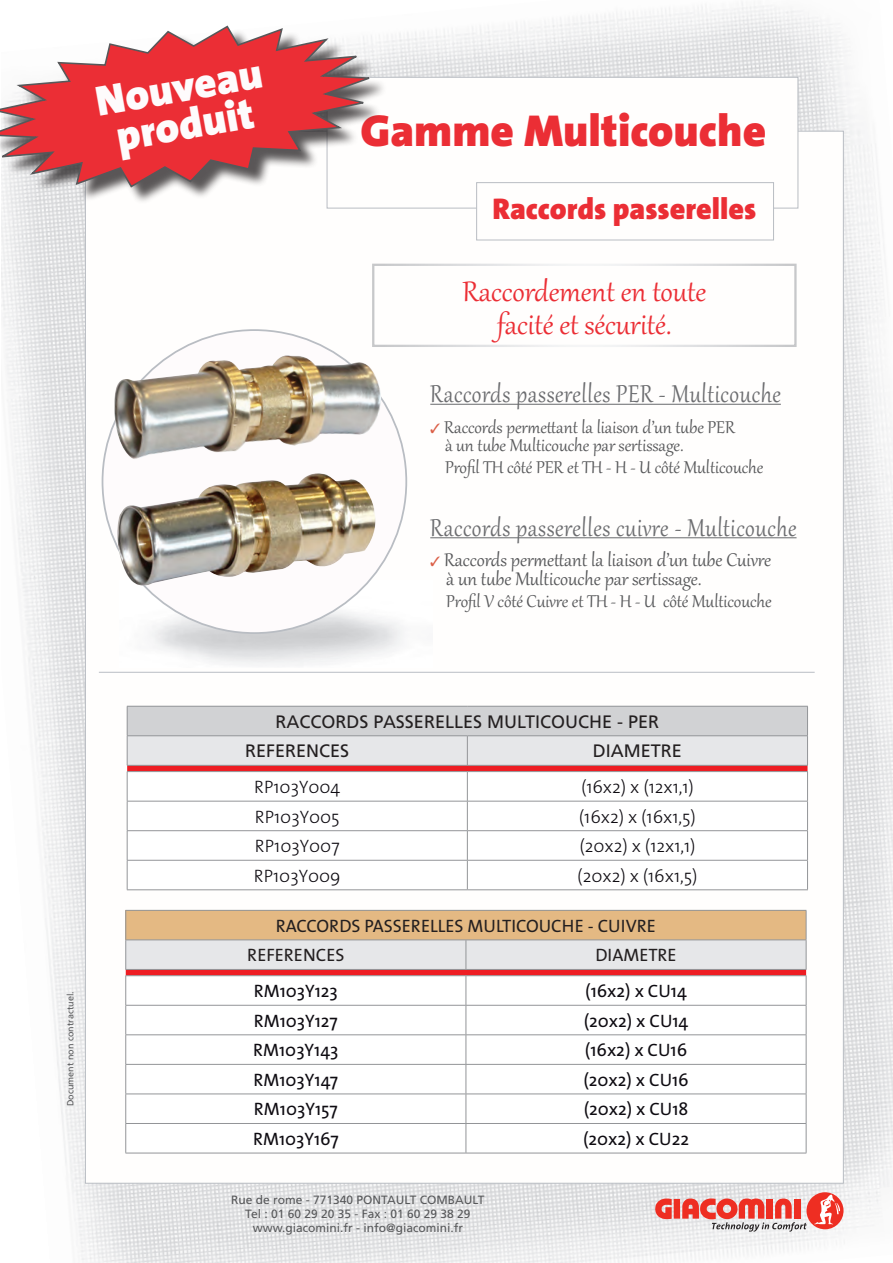
<style>
.page{position:relative;width:893px;height:1263px;background:#fff}
.page>*{position:absolute;margin:0;border:0;box-sizing:border-box;transform-origin:0 0}
.t1{font:900 45px "The Sans";color:#eb2e35}
.t2{font:900 42.75px/37.8px "The Sans";color:#fefbfc;text-align:center}
.t3{font:34.65px/33px "Gabriola";color:#eb2e35;text-align:center}
.t4{font:30px "Gabriola";letter-spacing:.025em;color:#6c6d70;scale:.9 1}
.t5{font:900 30px "The Sans";color:#eb2e35}
.t6{font:22.5px/18px "Gabriola";color:#57585a}
.t7{font:21px/18px "Gabriola";color:#57585a}
.t8{font:18px "The Sans";color:#0e0b11}
.t9{font:300 18px "The Sans";color:#0e0b11}
.t10{font:18px/29.5px "The Sans";color:#231f20}
.t11{font:18px/29.5px "Frutiger";color:#231f20}
.t12{font:12px/14.4px "Frutiger";color:#57585a;text-align:center}
.t13{font:9px "Frutiger";color:#57585a}
.s1{color:#db5f47}
</style>
<div class="page">
<img style="left:1px;top:2px;width:892px;height:1261px">
<svg style="left:655px;top:1198px;width:17px;height:21px"></svg>
<div style="left:674px;top:1199px;width:6px;height:19px;background:#ee2e22"></div>
<svg style="left:682px;top:1198px;width:125px;height:33px"></svg>
<svg style="left:806px;top:1192px;width:38px;height:37px"></svg>
<svg style="left:814px;top:1194px;width:26px;height:30px"></svg>
<div style="left:85px;top:131px;width:759px;height:1052px;background:#fffefd;border:1px solid #b9bdc3"></div>
<div style="left:327px;top:77px;width:471px;height:131px;background:#fffefd;border:1px solid #b9bdc3"></div>
<div style="left:476px;top:182px;width:298px;height:58px;background:#fffefd;border:1px solid #b9bdc3"></div>
<img style="left:150px;top:593px;width:253px;height:72px">
<div style="left:102px;top:330px;width:304px;height:303px;background:#fefbfc;border-radius:50%"></div>
<hr style="left:99px;top:672px;width:716px;height:1px;background:#b9bdc4">
<hr style="left:430px;top:404px;width:351px;height:1px;background:#6c6d70">
<hr style="left:430px;top:537px;width:366px;height:1px;background:#6c6d70">
<div style="left:0;top:29px;width:387px;height:176px;background:#231f20;opacity:.75"></div>
<svg style="left:0;top:24px;width:377px;height:165px"></svg>
<img style="left:115px;top:473px;width:271px;height:120px">
<div style="left:372px;top:264px;width:425px;height:83px;border:2px solid #fff"></div>
<svg style="left:127px;top:706px;width:681px;height:183px"></svg>
<hr style="left:467px;top:830px;width:341px;height:1px;background:#939598">
<hr style="left:467px;top:860px;width:341px;height:1px;background:#939598">
<hr style="left:467px;top:889px;width:341px;height:1px;background:#939598">
<hr style="left:127px;top:830px;width:340px;height:1px;background:#939598">
<hr style="left:127px;top:860px;width:340px;height:1px;background:#939598">
<hr style="left:127px;top:889px;width:340px;height:1px;background:#939598">
<hr style="left:125px;top:910px;width:341px;height:1px;background:#939598">
<hr style="left:466px;top:910px;width:340px;height:1px;background:#939598">
<svg style="left:125px;top:911px;width:682px;height:242px"></svg>
<hr style="left:466px;top:1034px;width:340px;height:1px;background:#939598">
<hr style="left:466px;top:1064px;width:340px;height:1px;background:#939598">
<hr style="left:466px;top:1093px;width:340px;height:1px;background:#939598">
<hr style="left:466px;top:1123px;width:340px;height:1px;background:#939598">
<hr style="left:466px;top:1153px;width:340px;height:1px;background:#939598">
<hr style="left:125px;top:1034px;width:341px;height:1px;background:#939598">
<hr style="left:125px;top:1064px;width:341px;height:1px;background:#939598">
<hr style="left:125px;top:1093px;width:341px;height:1px;background:#939598">
<hr style="left:125px;top:1123px;width:341px;height:1px;background:#939598">
<hr style="left:125px;top:1153px;width:341px;height:1px;background:#939598">
<img style="left:113px;top:355px;width:270px;height:104px">
<h2 class="t2" style="left:93px;top:83px;width:170px;rotate:-10deg">Nouveau produit</h2>
<h1 class="t1" style="left:361px;top:92px;width:407px">Gamme Multicouche</h1>
<h3 class="t5" style="left:492px;top:184px;width:265px">Raccords passerelles</h3>
<h3 class="t3" style="left:463px;top:272px;width:245px">Raccordement en toute facité et sécurité.</h3>
<h3 class="t4" style="left:430px;top:374px;width:391px">Raccords passerelles PER - Multicouche</h3>
<p class="t7" style="left:445px;top:417px;width:292px;text-indent:-15px"><span class="s1">✓</span> Raccords permettant la liaison d’un tube PER à un tube Multicouche par sertissage.</p>
<p class="t7" style="left:445px;top:457px;width:320px">Profil TH côté PER et TH - H - U côté Multicouche</p>
<h3 class="t4" style="left:430px;top:508px;width:408px">Raccords passerelles cuivre - Multicouche</h3>
<p class="t6" style="left:446px;top:550px;width:327px;text-indent:-16px"><span class="s1">✓</span> Raccords permettant la liaison d’un tube Cuivre à un tube Multicouche par sertissage.</p>
<p class="t7" style="left:446px;top:590px;width:327px">Profil V côté Cuivre et TH - H - U côté Multicouche</p>
<p class="t13" style="left:65px;top:1106px;width:117px;rotate:-90deg">DOCUMENT NON CONTRACTUEL.</p>
<p class="t11" style="left:245px;top:707px;width:415px;text-indent:30px">RACCORDS PASSERELLES MULTICOUCHE - PE R<br>REFERENCES</p>
<p class="t11" style="left:593px;top:736px;width:91px">DIAM ETRE</p>
<p class="t9" style="left:254px;top:772px;width:88px">RP103Y004</p>
<p class="t9" style="left:581px;top:772px;width:114px">(16x2) x (12x1,1)</p>
<p class="t9" style="left:255px;top:801px;width:86px">RP103Y005</p>
<p class="t9" style="left:579px;top:801px;width:119px">(16x2) x (16x1,5)</p>
<p class="t9" style="left:255px;top:831px;width:86px">RP103Y007</p>
<p class="t9" style="left:579px;top:831px;width:118px">(20x2) x (12x1,1)</p>
<p class="t9" style="left:254px;top:861px;width:88px">RP103Y009</p>
<p class="t9" style="left:577px;top:861px;width:122px">(20x2) x (16x1,5)</p>
<p class="t10" style="left:247px;top:910px;width:407px;text-indent:29px">RACCORDS PASSERELLES MULTICOUCHE - CUIVRE<br>REFERENCES</p>
<p class="t10" style="left:595px;top:940px;width:83px">DIAMETRE</p>
<p class="t8" style="left:254px;top:976px;width:86px">RM103Y123</p>
<p class="t8" style="left:585px;top:976px;width:103px">(16X2) X CU 14</p>
<p class="t8" style="left:254px;top:1005px;width:86px">RM103Y127</p>
<p class="t8" style="left:584px;top:1005px;width:106px">(20X2) X CU 14</p>
<p class="t8" style="left:253px;top:1035px;width:87px">RM103Y143</p>
<p class="t8" style="left:585px;top:1035px;width:104px">(16X2) X CU 16</p>
<p class="t8" style="left:254px;top:1065px;width:86px">RM103Y147</p>
<p class="t8" style="left:583px;top:1065px;width:107px">(20X2) X CU 16</p>
<p class="t8" style="left:254px;top:1094px;width:85px">RM103Y157</p>
<p class="t8" style="left:584px;top:1094px;width:106px">(20X2) X CU 18</p>
<p class="t8" style="left:253px;top:1124px;width:87px">RM103Y167</p>
<p class="t8" style="left:583px;top:1124px;width:108px">(20X2) X CU 22</p>
<p class="t12" style="left:231px;top:1192px;width:255px">RUE DE ROME - 771340 PONTAULT COMBAULT<br>TEL : 01 60 29 20 35 - FAX : 01 60 29 38 29<br>WWW.GIACOMINI.FR - INFO@GIACOMINI.FR</p>
</div>
